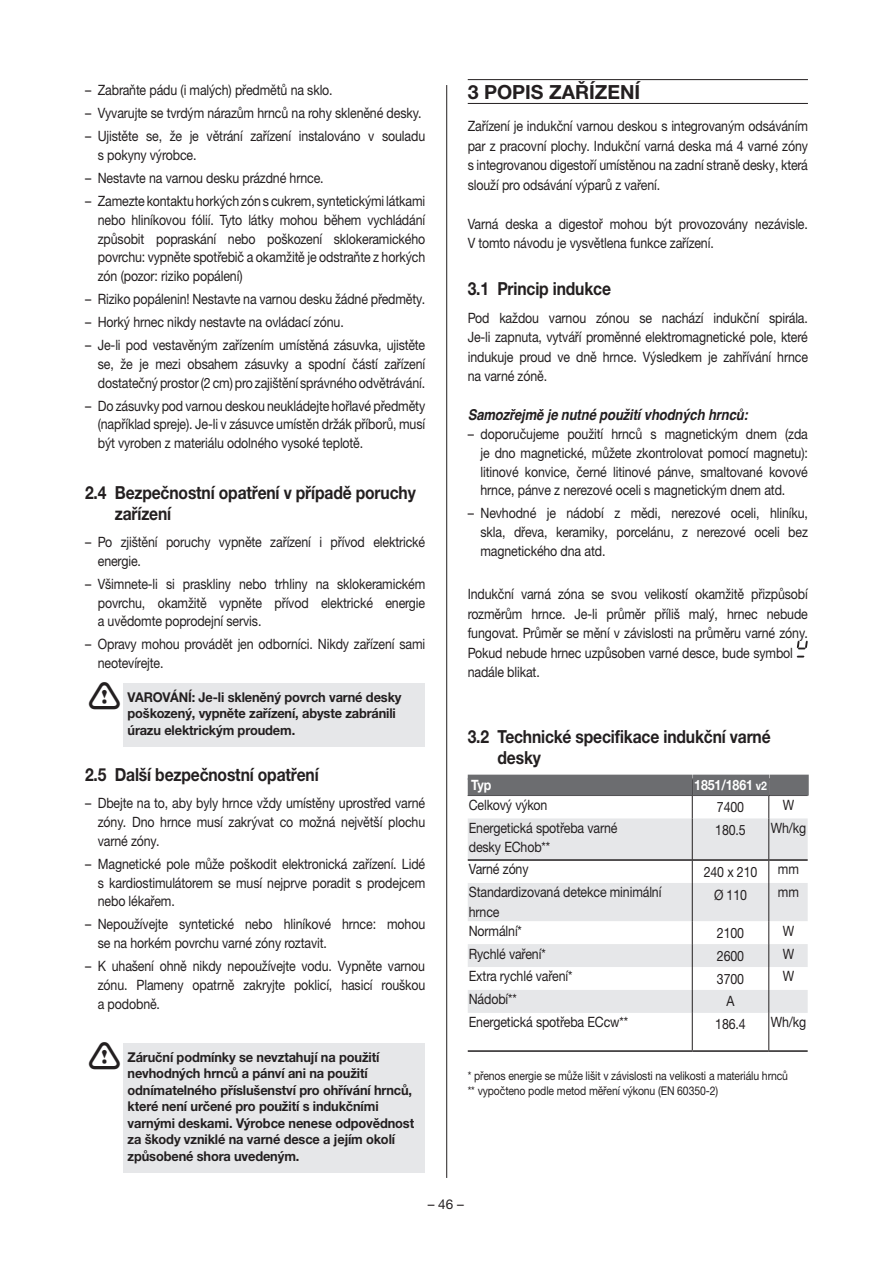
<style>
.page{position:relative;width:893px;height:1263px;background:#fff}
.page>*{position:absolute;margin:0;border:0;box-sizing:border-box;transform-origin:0 0}
.t1{font:700 19.5px "Helvetica Neue LTW1 G";color:#231f20}
.t2{font:700 18px/21px "Helvetica Neue LTW1 G";letter-spacing:-.01em;color:#231f20;scale:.87 1}
.t3{font:italic 700 15px "Helvetica";letter-spacing:-.01em;color:#231f20;scale:.87 1}
.t4{font:14.25px/18.8px "Helvetica Neue LTW1 G";letter-spacing:-.01em;color:#231f20;text-align:justify;scale:.87 1}
.t5{font:14.25px "Helvetica Neue LT Std";letter-spacing:-.01em;color:#231f20;scale:.87 1}
.t6{font:700 14.25px "Helvetica Neue LT Std";letter-spacing:-.01em;color:#fff;scale:.87 1}
.t7{font:700 14.25px "Helvetica Neue LTW1 G";color:#fff;scale:.87 1}
.t8{font:700 13.5px/16.5px "Helvetica Neue LTW1 G";letter-spacing:-.01em;color:#231f20;scale:.95 1}
.t9{font:13.5px "Helvetica Neue LT Std";color:#231f20}
.t10{font:12px/15px "Helvetica Neue LTW1 G";letter-spacing:-.01em;color:#231f20;scale:.87 1}
.s1{font-size:12px}
</style>
<div class="page">
<hr style="left:446px;top:85px;width:1px;height:1093px;background:#231f20">
<div style="left:123px;top:683px;width:302px;height:64px;background:#e6e7e9"></div>
<div style="left:123px;top:1043px;width:302px;height:130px;background:#e6e7e9"></div>
<hr style="left:468px;top:79px;width:340px;height:1px;background:#231f20">
<hr style="left:468px;top:103px;width:340px;height:1px;background:#231f20">
<svg style="left:797px;top:640px;width:11px;height:9px"></svg>
<svg style="left:468px;top:818px;width:340px;height:195px;fill:#e6e7e9"></svg>
<hr style="left:468px;top:859px;width:224px;height:2px;background:#231f20">
<hr style="left:693px;top:859px;width:75px;height:2px;background:#231f20">
<hr style="left:769px;top:859px;width:39px;height:2px;background:#231f20">
<hr style="left:468px;top:1050px;width:224px;height:2px;background:#231f20">
<hr style="left:769px;top:1050px;width:39px;height:2px;background:#231f20">
<hr style="left:692px;top:1050px;width:77px;height:2px;background:#231f20">
<svg style="left:691px;top:796px;width:2px;height:22px"></svg>
<svg style="left:768px;top:779px;width:2px;height:39px"></svg>
<hr style="left:692px;top:818px;width:1px;height:42px;background:#231f20">
<hr style="left:768px;top:818px;width:1px;height:42px;background:#231f20">
<svg style="left:692px;top:860px;width:1px;height:23px"></svg>
<svg style="left:768px;top:860px;width:1px;height:23px"></svg>
<hr style="left:692px;top:883px;width:1px;height:38px;background:#231f20">
<hr style="left:768px;top:883px;width:1px;height:38px;background:#231f20">
<svg style="left:692px;top:921px;width:1px;height:92px"></svg>
<svg style="left:768px;top:921px;width:1px;height:92px"></svg>
<hr style="left:692px;top:1013px;width:1px;height:37px;background:#231f20">
<hr style="left:768px;top:1013px;width:1px;height:37px;background:#231f20">
<div style="left:468px;top:775px;width:225px;height:21px;background:#6c6d70"></div>
<div style="left:693px;top:775px;width:76px;height:21px;background:#6c6d70"></div>
<div style="left:770px;top:775px;width:39px;height:21px;background:#6c6d70"></div>
<p class="t4" style="left:85px;top:81px;width:286px">– Zabraňte pádu (i malých) předmětů na sklo.</p>
<p class="t4" style="left:85px;top:104px;width:388px">– Vyvarujte se tvrdým nárazům hrnců na rohy skleněné desky.</p>
<p class="t4" style="left:98px;top:127px;width:378px;text-indent:-13px">– Ujistěte se, že je větrání zařízení instalováno v souladu s pokyny výrobce.</p>
<p class="t4" style="left:85px;top:168px;width:276px">– Nestavte na varnou desku prázdné hrnce.</p>
<p class="t4" style="left:98px;top:191px;width:378px;text-indent:-13px">– Zamezte kontaktu horkých zón s cukrem, syntetickými látkami nebo hliníkovou fólií. Tyto látky mohou během vychládání způsobit popraskání nebo poškození sklokeramického povrchu: vypněte spotřebič a okamžitě je odstraňte z horkých zón (pozor: riziko popálení)</p>
<p class="t4" style="left:85px;top:289px;width:392px">– Riziko popálenin! Nestavte na varnou desku žádné předměty.</p>
<p class="t4" style="left:85px;top:312px;width:299px">– Horký hrnec nikdy nestavte na ovládací zónu.</p>
<p class="t4" style="left:98px;top:335px;width:378px;text-indent:-13px">– Je-li pod vestavěným zařízením umístěná zásuvka, ujistěte se, že je mezi obsahem zásuvky a spodní částí zařízení dostatečný prostor (2 cm) pro zajištění správného odvětrávání.</p>
<p class="t4" style="left:98px;top:396px;width:378px;text-indent:-13px">– Do zásuvky pod varnou deskou neukládejte hořlavé předměty (například spreje). Je-li v zásuvce umístěn držák příborů, musí být vyroben z materiálu odolného vysoké teplotě.</p>
<p class="t2" style="left:115px;top:482px;width:347px;text-indent:-30px">2.4 Bezpečnostní opatření v případě poruchy zařízení</p>
<p class="t4" style="left:98px;top:532px;width:378px;text-indent:-13px">– Po zjištění poruchy vypněte zařízení i přívod elektrické energie.</p>
<p class="t4" style="left:98px;top:574px;width:378px;text-indent:-13px">– Všimnete-li si praskliny nebo trhliny na sklokeramickém povrchu, okamžitě vypněte přívod elektrické energie a uvědomte poprodejní servis.</p>
<p class="t4" style="left:98px;top:635px;width:378px;text-indent:-13px">– Opravy mohou provádět jen odborníci. Nikdy zařízení sami neotevírejte.</p>
<p class="t8" style="left:128px;top:688px;width:290px">VAROVÁNÍ: Je-li skleněný povrch varné desky poškozený, vypněte zařízení, abyste zabránili úrazu elektrickým proudem.</p>
<p class="t2" style="left:85px;top:764px;width:270px">2.5 Další bezpečnostní opatření</p>
<p class="t4" style="left:98px;top:794px;width:378px;text-indent:-13px">– Dbejte na to, aby byly hrnce vždy umístěny uprostřed varné zóny. Dno hrnce musí zakrývat co možná největší plochu varné zóny.</p>
<p class="t4" style="left:98px;top:854px;width:378px;text-indent:-13px">– Magnetické pole může poškodit elektronická zařízení. Lidé s kardiostimulátorem se musí nejprve poradit s prodejcem nebo lékařem.</p>
<p class="t4" style="left:98px;top:915px;width:378px;text-indent:-13px">– Nepoužívejte syntetické nebo hliníkové hrnce: mohou se na horkém povrchu varné zóny roztavit.</p>
<p class="t4" style="left:98px;top:956px;width:378px;text-indent:-13px">– K uhašení ohně nikdy nepoužívejte vodu. Vypněte varnou zónu. Plameny opatrně zakryjte poklicí, hasicí rouškou a podobně.</p>
<p class="t8" style="left:128px;top:1048px;width:303px">Záruční podmínky se nevztahují na použití nevhodných hrnců a pánví ani na použití odnímatelného příslušenství pro ohřívání hrnců, které není určené pro použití s indukčními varnými deskami. Výrobce nenese odpovědnost za škody vzniklé na varné desce a jejím okolí způsobené shora uvedeným.</p>
<h1 class="t1" style="left:468px;top:80px;width:174px">3 POPIS ZAŘÍZENÍ</h1>
<p class="t4" style="left:468px;top:116px;width:393px;line-height:19.5px">Zařízení je indukční varnou deskou s integrovaným odsáváním par z pracovní plochy. Indukční varná deska má 4 varné zóny s integrovanou digestoří umístěnou na zadní straně desky, která slouží pro odsávání výparů z vaření.</p>
<p class="t4" style="left:468px;top:214px;width:393px;line-height:19.5px">Varná deska a digestoř mohou být provozovány nezávisle.<br>V tomto návodu je vysvětlena funkce zařízení.</p>
<p class="t2" style="left:468px;top:278px;width:166px">3.1 Princip indukce</p>
<p class="t4" style="left:468px;top:308px;width:393px;line-height:19.5px">Pod každou varnou zónou se nachází indukční spirála.<br>Je-li zapnuta, vytváří proměnné elektromagnetické pole, které indukuje proud ve dně hrnce. Výsledkem je zahřívání hrnce na varné zóně.</p>
<p class="t3" style="left:468px;top:406px;width:324px">Samozřejmě je nutné použití vhodných hrnců:</p>
<p class="t4" style="left:480px;top:424px;width:378px;text-indent:-13px">– doporučujeme použití hrnců s magnetickým dnem (zda je dno magnetické, můžete zkontrolovat pomocí magnetu): litinové konvice, černé litinové pánve, smaltované kovové hrnce, pánve z nerezové oceli s magnetickým dnem atd.</p>
<p class="t4" style="left:480px;top:504px;width:378px;text-indent:-13px">– Nevhodné je nádobí z mědi, nerezové oceli, hliníku, skla, dřeva, keramiky, porcelánu, z nerezové oceli bez magnetického dna atd.</p>
<p class="t4" style="left:468px;top:584px;width:393px;line-height:19.5px;text-align:left">Indukční varná zóna se svou velikostí okamžitě přizpůsobí rozměrům hrnce. Je-li průměr příliš malý, hrnec nebude fungovat. Průměr se mění v závislosti na průměru varné zóny.<br>Pokud nebude hrnec uzpůsoben varné desce, bude symbol nadále blikat.</p>
<p class="t2" style="left:497px;top:726px;width:316px;text-indent:-30px">3.2 Technické specifikace indukční varné desky</p>
<p class="t7" style="left:471px;top:776px;width:25px">Typ</p>
<p class="t6" style="left:694px;top:776px;width:85px">1851/1861 <span class="s1">v2</span></p>
<p class="t4" style="left:469px;top:795px;width:92px">Celkový výkon</p>
<p class="t5" style="left:717px;top:798px;width:33px">7400</p>
<p class="t4" style="left:783px;top:795px;width:15px">W</p>
<p class="t4" style="left:469px;top:818px;width:172px;line-height:19.5px">Energetická spotřeba varné desky EChob**</p>
<p class="t5" style="left:715px;top:821px;width:37px">180.5</p>
<p class="t4" style="left:771px;top:818px;width:42px">Wh/kg</p>
<p class="t4" style="left:469px;top:860px;width:70px">Varné zóny</p>
<p class="t5" style="left:704px;top:863px;width:63px">240 x 210</p>
<p class="t4" style="left:778px;top:860px;width:26px">mm</p>
<p class="t4" style="left:469px;top:882px;width:223px;line-height:19.5px">Standardizovaná detekce minimální hrnce</p>
<p class="t5" style="left:714px;top:886px;width:39px">Ø 110</p>
<p class="t4" style="left:778px;top:883px;width:26px">mm</p>
<p class="t4" style="left:469px;top:921px;width:63px">Normální*</p>
<p class="t5" style="left:717px;top:924px;width:33px">2100</p>
<p class="t4" style="left:783px;top:921px;width:15px">W</p>
<p class="t4" style="left:469px;top:944px;width:90px">Rychlé vaření*</p>
<p class="t5" style="left:717px;top:947px;width:33px">2600</p>
<p class="t4" style="left:783px;top:944px;width:15px">W</p>
<p class="t4" style="left:469px;top:967px;width:121px">Extra rychlé vaření*</p>
<p class="t5" style="left:717px;top:970px;width:33px">3700</p>
<p class="t4" style="left:783px;top:967px;width:15px">W</p>
<p class="t4" style="left:469px;top:990px;width:57px">Nádobí**</p>
<p class="t5" style="left:726px;top:993px;width:11px">A</p>
<p class="t4" style="left:469px;top:1013px;width:185px">Energetická spotřeba ECcw**</p>
<p class="t5" style="left:715px;top:1016px;width:37px">186.4</p>
<p class="t4" style="left:771px;top:1013px;width:42px">Wh/kg</p>
<p class="t10" style="left:468px;top:1068px;width:370px">* přenos energie se může lišit v závislosti na velikosti a materiálu hrnců ** vypočteno podle metod měření výkonu (EN 60350-2)</p>
<p class="t9" style="left:428px;top:1196px;width:38px">– 46 –</p>
</div>
